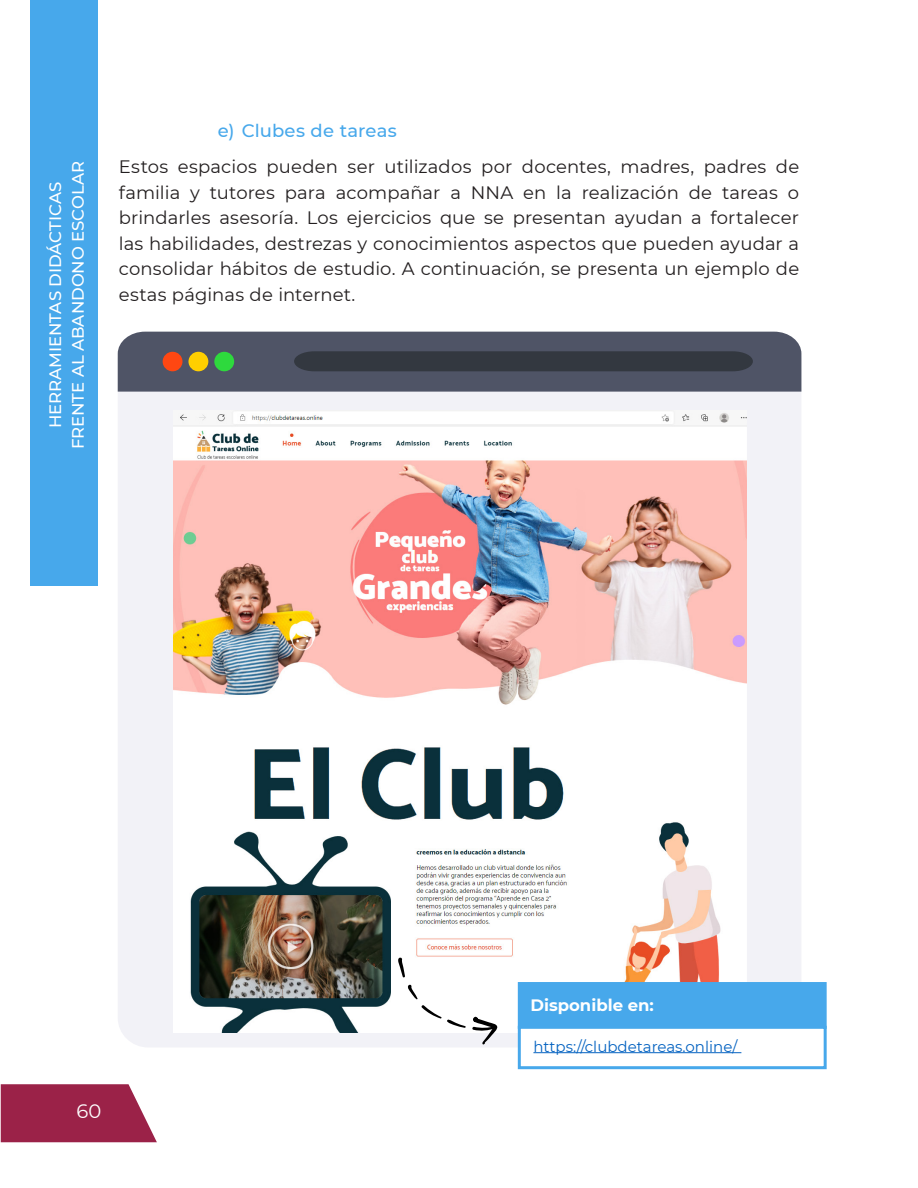
<style>
.page{position:relative;width:918px;height:1188px;background:#fff}
.page>*{position:absolute;margin:0;border:0;box-sizing:border-box;transform-origin:0 0}
.t1{font:19.5px "Montserrat";color:#fff}
.t2{font:18px/25.5px "Montserrat";letter-spacing:.005em;color:#231f20;text-align:justify}
.t3{font:500 18px "Montserrat";letter-spacing:.01em;color:#47a8eb}
.t4{font:500 16.5px "Montserrat";color:#fff}
.t5{font:700 16.5px "Montserrat";color:#fff}
.t6{font:15px "Montserrat";color:#0563c1}
</style>
<div class="page">
<svg style="left:1px;top:1084px;width:156px;height:58px;background:#a43658"></svg>
<div style="left:118px;top:332px;width:683px;height:716px;background:#f2f2f7;border-radius:30px"></div>
<svg style="left:118px;top:332px;width:683px;height:60px;background:#4a4f5f"></svg>
<div style="left:163px;top:352px;width:20px;height:19px;background:#ff4712;border-radius:50%"></div>
<div style="left:188px;top:352px;width:20px;height:19px;background:#ffcf00;border-radius:50%"></div>
<div style="left:214px;top:352px;width:20px;height:19px;background:#2ed93d;border-radius:50%"></div>
<div style="left:30px;top:0;width:67px;height:585px;background:#47a8eb"></div>
<img style="left:174px;top:412px;width:572px;height:620px">
<div style="left:518px;top:982px;width:309px;height:47px;background:#47a8eb"></div>
<div style="left:518px;top:1026px;width:309px;height:43px;background:#fff;border:3px solid #47a8eb"></div>
<hr style="left:533px;top:1052px;width:208px;height:1px;background:#0563c1">
<svg style="left:472px;top:1017px;width:26px;height:27px"></svg>
<svg style="left:407px;top:985px;width:59px;height:43px"></svg>
<svg style="left:398px;top:958px;width:7px;height:20px"></svg>
<p class="t4" style="left:44px;top:428px;width:248px;rotate:-90deg">HERRAMIENTAS DIDÁCTICAS</p>
<p class="t4" style="left:66px;top:449px;width:290px;rotate:-90deg">FRENTE AL ABANDONO ESCOLAR</p>
<p class="t3" style="left:218px;top:118px;width:181px">e) Clubes de tareas</p>
<p class="t2" style="left:119px;top:153px;width:682px">Estos espacios pueden ser utilizados por docentes, madres, padres de familia y tutores para acompañar a NNA en la realización de tareas o brindarles asesoría. Los ejercicios que se presentan ayudan a fortalecer las habilidades, destrezas y conocimientos aspectos que pueden ayudar a consolidar hábitos de estudio. A continuación, se presenta un ejemplo de estas páginas de internet.</p>
<p class="t1" style="left:77px;top:1098px;width:26px">60</p>
<p class="t5" style="left:530px;top:993px;width:125px">Disponible en:</p>
<p class="t6" style="left:533px;top:1036px;width:206px">https://clubdetareas.online/</p>
</div>
